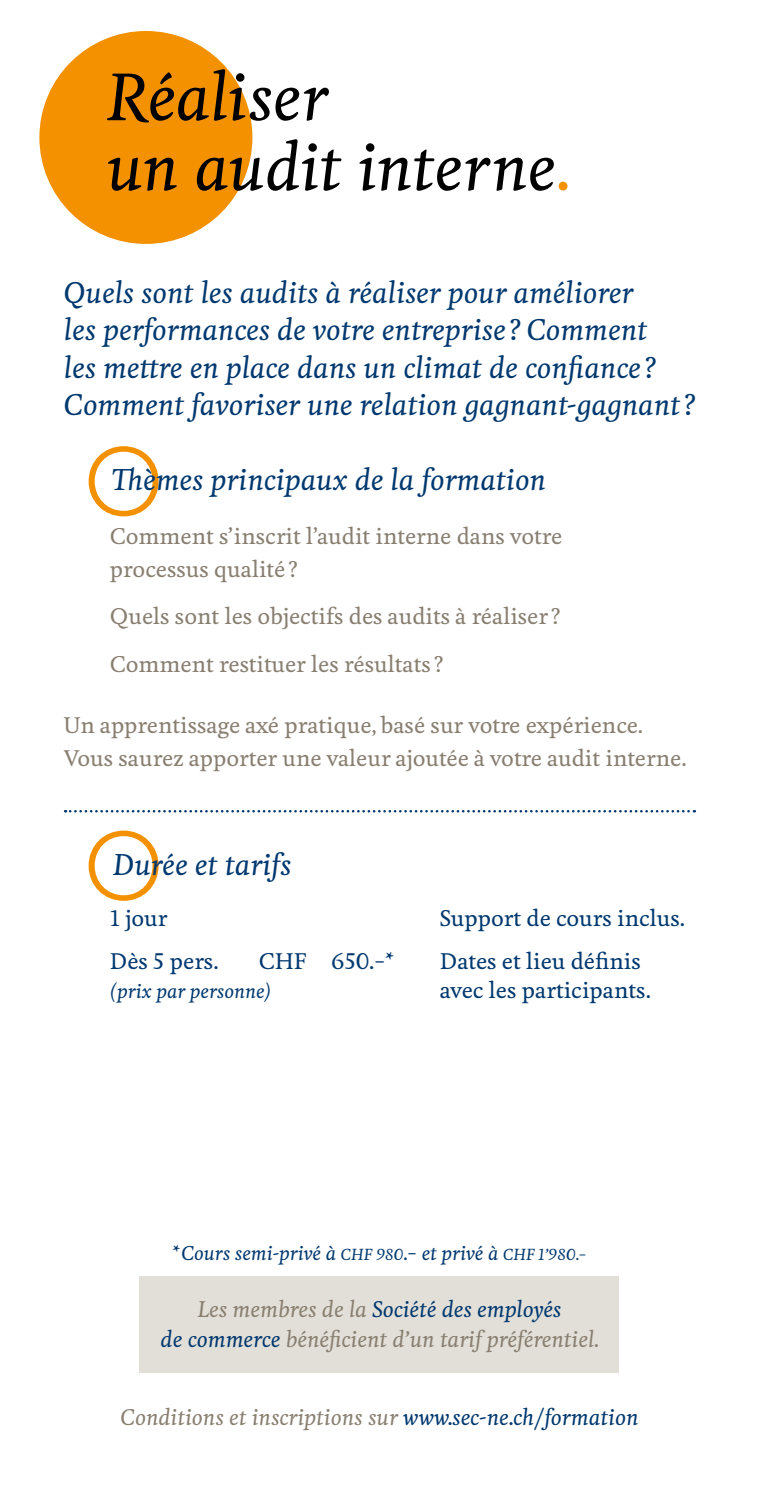
<style>
.page{position:relative;width:759px;height:1489px;background:#fff}
.page>*{position:absolute;margin:0;border:0;box-sizing:border-box;transform-origin:0 0}
.t1{font:300 97.5px "Brown";color:#f39100}
.t2{font:italic 500 62.5px/70px "Feijoa";letter-spacing:-.005em;color:#000}
.t3{font:italic 500 28px/37.5px "Feijoa";color:#00386f}
.t4{font:500 21.25px/32.5px "Feijoa";color:#887f71}
.t5{font:italic 500 21.25px/30px "Feijoa";color:#887f71;text-align:center}
.t6{font:500 21.25px/43px "Feijoa";color:#00386f}
.t7{font:italic 500 18.75px "Feijoa";color:#00386f}
.s1{color:#f39100}
.s2{font-size:15px}
.s3{color:#00386f}
.s4{font-style:normal;color:#00386f}
</style>
<div class="page">
<div style="left:139px;top:1276px;width:480px;height:96px;background:#e2dfd8"></div>
<div style="left:42px;top:33px;width:208px;height:208px;background:#f39100;border-radius:50%"></div>
<div style="left:39px;top:31px;width:213px;height:213px;border:5px solid #f39100;border-radius:50%"></div>
<svg style="left:65px;top:810px;width:629px;height:2px"></svg>
<h2 class="t2" style="left:106px;top:65px;width:464px">Réaliser<br>un audit interne<span class="s1">.</span></h2>
<h3 class="t3" style="left:64px;top:275px;width:632px">Quels sont les audits à réaliser pour améliorer<br>les performances de votre entreprise ? Comment<br>les mettre en place dans un climat de confiance ?<br>Comment favoriser une relation gagnant-gagnant ?</h3>
<h1 class="t1" style="left:85px;top:409px;width:78px">O</h1>
<h3 class="t3" style="left:113px;top:462px;width:434px">Thèmes principaux de la formation</h3>
<p class="t4" style="left:110px;top:521px;width:453px">Comment s’inscrit l’audit interne dans votre processus qualité ?</p>
<p class="t4" style="left:110px;top:601px;width:452px">Quels sont les objectifs des audits à réaliser ?</p>
<p class="t4" style="left:110px;top:648px;width:334px">Comment restituer les résultats ?</p>
<p class="t4" style="left:64px;top:710px;width:624px">Un apprentissage axé pratique, basé sur votre expérience.<br>Vous saurez apporter une valeur ajoutée à votre audit interne.</p>
<h1 class="t1" style="left:85px;top:794px;width:78px">O</h1>
<h3 class="t3" style="left:113px;top:846px;width:180px">Durée et tarifs</h3>
<p class="t6" style="left:110px;top:897px;width:110px">1 jour<br>Dès 5 pers.</p>
<p class="t6" style="left:259px;top:940px;width:137px">CHF 650.–*</p>
<p class="t7" style="left:110px;top:978px;width:163px">(prix par personne)</p>
<p class="t6" style="left:439px;top:897px;width:247px">Support de cours inclus.<br>Dates et lieu définis</p>
<p class="t6" style="left:439px;top:968px;width:212px">avec les participants.</p>
<p class="t7" style="left:172px;top:1241px;width:415px">* Cours semi-privé à <span class="s2">CHF 980</span>.– et privé à <span class="s2">CHF 1’980.–</span></p>
<p class="t5" style="left:161px;top:1294px;width:439px">Les membres de la <span class="s3">Société des employés<br>de commerce</span> bénéficient d’un tarif préférentiel.</p>
<p class="t5" style="left:120px;top:1402px;width:519px">Conditions et inscriptions sur <span class="s3">www.sec</span><span class="s4">-</span><span class="s3">ne.ch/formation</span></p>
</div>
